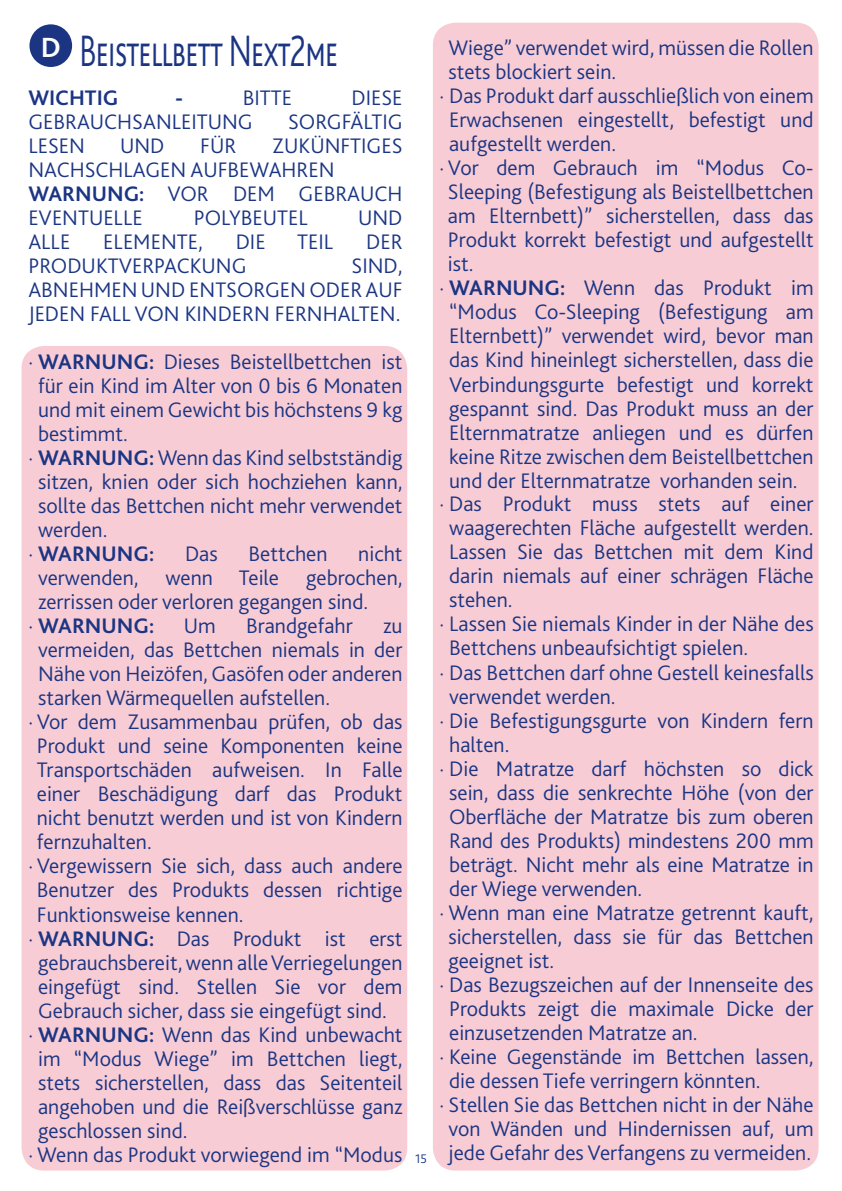
<style>
.page{position:relative;width:842px;height:1191px;background:#fff}
.page>*{position:absolute;margin:0;border:0;box-sizing:border-box;transform-origin:0 0}
.t1{font:300 46px "Bliss 2";letter-spacing:-.02em;color:#1b3583;scale:.7 1}
.t2{font:700 29px "Bliss 2";color:#fff}
.t3{font:300 22px/24px "Bliss 2";color:#1b3583}
.t4{font:700 22px "Bliss 2";color:#1b3583}
.t5{font:300 13px "Bliss 2";color:#1b3583}
.s1{font-weight:700}
.s2{font-weight:300}
</style>
<div class="page">
<div style="left:433px;top:23px;width:385px;height:1147px;background:#f8ccd4;border-radius:23px"></div>
<div style="left:22px;top:346px;width:385px;height:824px;background:#f8ccd4;border-radius:23px"></div>
<div style="left:29px;top:24px;width:43px;height:43px;background:#1b3583;border-radius:50%"></div>
<h1 class="t1" style="left:79px;top:22px;width:371px">Beistellbett Next2me</h1>
<p class="t4" style="left:28px;top:84px;width:92px">WICHTIG</p>
<p class="t4" style="left:175px;top:84px;width:10px">-</p>
<p class="t3" style="left:243px;top:85px;width:51px">BITTE</p>
<p class="t3" style="left:351px;top:85px;width:53px">DIESE</p>
<p class="t3" style="left:28px;top:109px;width:226px">GEBRAUCHSANLEITUNG</p>
<p class="t3" style="left:288px;top:109px;width:116px">SORGFÄLTIG</p>
<p class="t3" style="left:28px;top:133px;width:58px">LESEN</p>
<p class="t3" style="left:120px;top:133px;width:46px">UND</p>
<p class="t3" style="left:200px;top:133px;width:38px">FÜR</p>
<h2 class="t2" style="left:41px;top:30px;width:22px">D</h2>
<p class="t3" style="left:28px;top:133px;width:376px;text-indent:244px">ZUKÜNFTIGES<br>NACHSCHLAGEN AUFBEWAHREN<br><span class="s1">WARNUNG:</span> VOR DEM GEBRAUCH<br>EVENTUELLE</p>
<p class="t3" style="left:194px;top:205px;width:116px">POLYBEUTEL</p>
<p class="t3" style="left:358px;top:205px;width:46px">UND</p>
<p class="t3" style="left:28px;top:229px;width:44px">ALLE</p>
<p class="t3" style="left:103px;top:229px;width:101px">ELEMENTE,</p>
<p class="t3" style="left:236px;top:229px;width:31px">DIE</p>
<p class="t3" style="left:297px;top:229px;width:38px">TEIL</p>
<p class="t3" style="left:366px;top:229px;width:38px">DER</p>
<p class="t3" style="left:28px;top:253px;width:220px">PRODUKTVERPACKUNG</p>
<p class="t3" style="left:28px;top:253px;width:376px;text-align:justify;text-indent:323px">SIND, ABNEHMEN UND ENTSORGEN ODER AUF JEDEN FALL VON KINDERN FERNHALTEN.</p>
<p class="t3" style="left:28px;top:349px;width:376px">· <span class="s1">WARNUNG:</span> Dieses Beistellbettchen ist</p>
<p class="t3" style="left:38px;top:373px;width:366px">für ein Kind im Alter von 0 bis 6 Monaten</p>
<p class="t3" style="left:38px;top:397px;width:366px">und mit einem Gewicht bis höchstens 9 kg</p>
<p class="t3" style="left:38px;top:421px;width:91px">bestimmt.</p>
<p class="t3" style="left:28px;top:445px;width:376px">· <span class="s1">WARNUNG:</span> Wenn das Kind selbstständig</p>
<p class="t3" style="left:38px;top:469px;width:366px">sitzen, knien oder sich hochziehen kann,</p>
<p class="t3" style="left:38px;top:493px;width:366px">sollte das Bettchen nicht mehr verwendet</p>
<p class="t3" style="left:38px;top:517px;width:71px">werden.</p>
<p class="t4" style="left:28px;top:540px;width:127px"><span class="s2">·</span> WARNUNG:</p>
<p class="t3" style="left:185px;top:541px;width:34px">Das</p>
<p class="t3" style="left:248px;top:541px;width:81px">Bettchen</p>
<p class="t3" style="left:358px;top:541px;width:46px">nicht</p>
<p class="t3" style="left:38px;top:565px;width:366px">verwenden, wenn Teile gebrochen,</p>
<p class="t3" style="left:38px;top:589px;width:332px">zerrissen oder verloren gegangen sind.</p>
<p class="t4" style="left:28px;top:612px;width:127px"><span class="s2">·</span> WARNUNG:</p>
<p class="t3" style="left:184px;top:613px;width:33px">Um</p>
<p class="t3" style="left:246px;top:613px;width:108px">Brandgefahr</p>
<p class="t3" style="left:383px;top:613px;width:21px">zu</p>
<p class="t3" style="left:38px;top:637px;width:366px">vermeiden, das Bettchen niemals in der</p>
<p class="t3" style="left:38px;top:661px;width:366px">Nähe von Heizöfen, Gasöfen oder anderen</p>
<p class="t3" style="left:38px;top:685px;width:294px">starken Wärmequellen aufstellen.</p>
<p class="t3" style="left:28px;top:709px;width:376px">· Vor dem Zusammenbau prüfen, ob das</p>
<p class="t3" style="left:37px;top:733px;width:367px">Produkt und seine Komponenten keine</p>
<p class="t3" style="left:37px;top:757px;width:367px">Transportschäden aufweisen. In Falle</p>
<p class="t3" style="left:37px;top:781px;width:367px">einer Beschädigung darf das Produkt</p>
<p class="t3" style="left:37px;top:805px;width:367px">nicht benutzt werden und ist von Kindern</p>
<p class="t3" style="left:37px;top:829px;width:116px">fernzuhalten.</p>
<p class="t3" style="left:28px;top:853px;width:376px">· Vergewissern Sie sich, dass auch andere</p>
<p class="t3" style="left:37px;top:877px;width:367px">Benutzer des Produkts dessen richtige</p>
<p class="t3" style="left:37px;top:901px;width:208px">Funktionsweise kennen.</p>
<p class="t3" style="left:28px;top:925px;width:376px">· <span class="s1">WARNUNG:</span> Das Produkt ist erst</p>
<p class="t3" style="left:38px;top:949px;width:366px">gebrauchsbereit, wenn alle Verriegelungen</p>
<p class="t3" style="left:38px;top:973px;width:366px">eingefügt sind. Stellen Sie vor dem</p>
<p class="t3" style="left:38px;top:997px;width:350px">Gebrauch sicher, dass sie eingefügt sind.</p>
<p class="t3" style="left:28px;top:1021px;width:376px">· <span class="s1">WARNUNG:</span> Wenn das Kind unbewacht</p>
<p class="t3" style="left:38px;top:1045px;width:366px">im “Modus Wiege” im Bettchen liegt,</p>
<p class="t3" style="left:38px;top:1069px;width:366px">stets sicherstellen, dass das Seitenteil</p>
<p class="t3" style="left:38px;top:1093px;width:366px">angehoben und die Reißverschlüsse ganz</p>
<p class="t3" style="left:38px;top:1117px;width:151px">geschlossen sind.</p>
<p class="t3" style="left:28px;top:1141px;width:376px">· Wenn das Produkt vorwiegend im “Modus</p>
<p class="t5" style="left:415px;top:1150px;width:13px">15</p>
<p class="t3" style="left:448px;top:35px;width:367px">Wiege” verwendet wird, müssen die Rollen</p>
<p class="t3" style="left:448px;top:59px;width:169px">stets blockiert sein.</p>
<p class="t3" style="left:439px;top:83px;width:376px">· Das Produkt darf ausschließlich von einem</p>
<p class="t3" style="left:449px;top:107px;width:366px">Erwachsenen eingestellt, befestigt und</p>
<p class="t3" style="left:449px;top:131px;width:168px">aufgestellt werden.</p>
<p class="t3" style="left:439px;top:155px;width:376px">· Vor dem Gebrauch im “Modus Co-</p>
<p class="t3" style="left:448px;top:179px;width:367px">Sleeping (Befestigung als Beistellbettchen</p>
<p class="t3" style="left:448px;top:204px;width:367px">am Elternbett)” sicherstellen, dass das</p>
<p class="t3" style="left:448px;top:228px;width:367px">Produkt korrekt befestigt und aufgestellt</p>
<p class="t3" style="left:448px;top:252px;width:27px">ist.</p>
<p class="t3" style="left:439px;top:276px;width:376px">· <span class="s1">WARNUNG:</span> Wenn das Produkt im</p>
<p class="t3" style="left:449px;top:300px;width:366px">“Modus Co-Sleeping (Befestigung am</p>
<p class="t3" style="left:449px;top:324px;width:366px">Elternbett)” verwendet wird, bevor man</p>
<p class="t3" style="left:449px;top:348px;width:366px">das Kind hineinlegt sicherstellen, dass die</p>
<p class="t3" style="left:449px;top:372px;width:366px">Verbindungsgurte befestigt und korrekt</p>
<p class="t3" style="left:449px;top:396px;width:366px">gespannt sind. Das Produkt muss an der</p>
<p class="t3" style="left:449px;top:420px;width:366px">Elternmatratze anliegen und es dürfen</p>
<p class="t3" style="left:449px;top:444px;width:366px">keine Ritze zwischen dem Beistellbettchen</p>
<p class="t3" style="left:449px;top:468px;width:350px">und der Elternmatratze vorhanden sein.</p>
<p class="t3" style="left:439px;top:491px;width:376px">· Das Produkt muss stets auf einer</p>
<p class="t3" style="left:449px;top:515px;width:366px">waagerechten Fläche aufgestellt werden.</p>
<p class="t3" style="left:449px;top:539px;width:366px">Lassen Sie das Bettchen mit dem Kind</p>
<p class="t3" style="left:449px;top:563px;width:366px">darin niemals auf einer schrägen Fläche</p>
<p class="t3" style="left:449px;top:587px;width:65px">stehen.</p>
<p class="t3" style="left:439px;top:611px;width:376px">· Lassen Sie niemals Kinder in der Nähe des</p>
<p class="t3" style="left:449px;top:635px;width:301px">Bettchens unbeaufsichtigt spielen.</p>
<p class="t3" style="left:439px;top:659px;width:376px">· Das Bettchen darf ohne Gestell keinesfalls</p>
<p class="t3" style="left:449px;top:683px;width:168px">verwendet werden.</p>
<p class="t3" style="left:439px;top:707px;width:376px">· Die Befestigungsgurte von Kindern fern</p>
<p class="t3" style="left:449px;top:731px;width:62px">halten.</p>
<p class="t3" style="left:439px;top:755px;width:376px">· Die Matratze darf höchsten so dick</p>
<p class="t3" style="left:449px;top:779px;width:366px">sein, dass die senkrechte Höhe (von der</p>
<p class="t3" style="left:449px;top:803px;width:366px">Oberfläche der Matratze bis zum oberen</p>
<p class="t3" style="left:449px;top:827px;width:366px">Rand des Produkts) mindestens 200 mm</p>
<p class="t3" style="left:449px;top:851px;width:366px">beträgt. Nicht mehr als eine Matratze in</p>
<p class="t3" style="left:449px;top:875px;width:195px">der Wiege verwenden.</p>
<p class="t3" style="left:439px;top:899px;width:376px">· Wenn man eine Matratze getrennt kauft,</p>
<p class="t3" style="left:448px;top:923px;width:367px">sicherstellen, dass sie für das Bettchen</p>
<p class="t3" style="left:448px;top:947px;width:107px">geeignet ist.</p>
<p class="t3" style="left:439px;top:971px;width:376px">· Das Bezugszeichen auf der Innenseite des</p>
<p class="t3" style="left:449px;top:995px;width:366px">Produkts zeigt die maximale Dicke der</p>
<p class="t3" style="left:449px;top:1019px;width:250px">einzusetzenden Matratze an.</p>
<p class="t3" style="left:439px;top:1043px;width:376px">· Keine Gegenstände im Bettchen lassen,</p>
<p class="t3" style="left:449px;top:1067px;width:313px">die dessen Tiefe verringern könnten.</p>
<p class="t3" style="left:439px;top:1091px;width:376px">· Stellen Sie das Bettchen nicht in der Nähe</p>
<p class="t3" style="left:449px;top:1115px;width:367px">von Wänden und Hindernissen auf, um</p>
<p class="t3" style="left:449px;top:1139px;width:364px">jede Gefahr des Verfangens zu vermeiden.</p>
</div>
